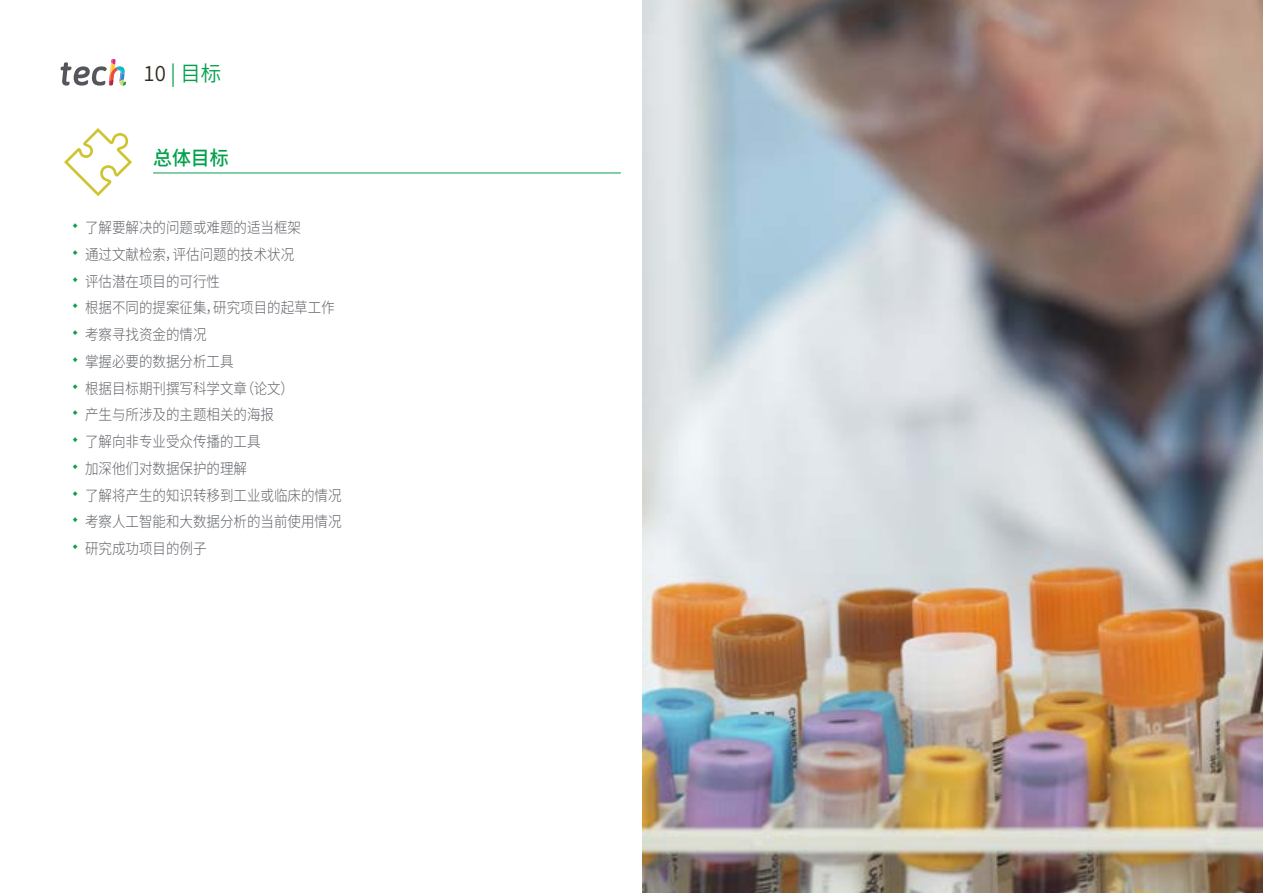
<style>
.page{position:relative;width:1263px;height:893px;background:#fff}
.page>*{position:absolute;margin:0;border:0;box-sizing:border-box;transform-origin:0 0}
.t1{font:21px "Source Han Sans CN";color:#04a14d}
.t2{font:500 19.5px "Source Han Sans CN";color:#04a14d}
.t3{font:300 15px/26.7px "Source Han Sans CN";color:#61646a;scale:.9 1}
.s1{color:#312e20}
</style>
<div class="page">
<hr style="left:153px;top:173px;width:468px;height:1px;background:#04a14d">
<svg style="left:64px;top:128px;width:68px;height:68px"></svg>
<img style="left:642px;top:0;width:621px;height:893px">
<svg style="left:61px;top:59px;width:65px;height:27px"></svg>
<h1 class="t1" style="left:144px;top:61px;width:79px"><span class="s1">10</span> | 目标</h1>
<h2 class="t2" style="left:153px;top:147px;width:77px">总体目标</h2>
<p class="t3" style="left:85px;top:215px;width:286px">了解要解决的问题或难题的适当框架<br>通过文献检索，评估问题的技术状况<br>评估潜在项目的可行性<br>根据不同的提案征集，研究项目的起草工作考察寻找资金的情况<br>掌握必要的数据分析工具<br>根据目标期刊撰写科学文章（论文）<br>产生与所涉及的主题相关的海报<br>了解向非专业受众传播的工具<br>加深他们对数据保护的理解<br>了解将产生的知识转移到工业或临床的情况考察人工智能和大数据分析的当前使用情况研究成功项目的例子</p>
</div>
